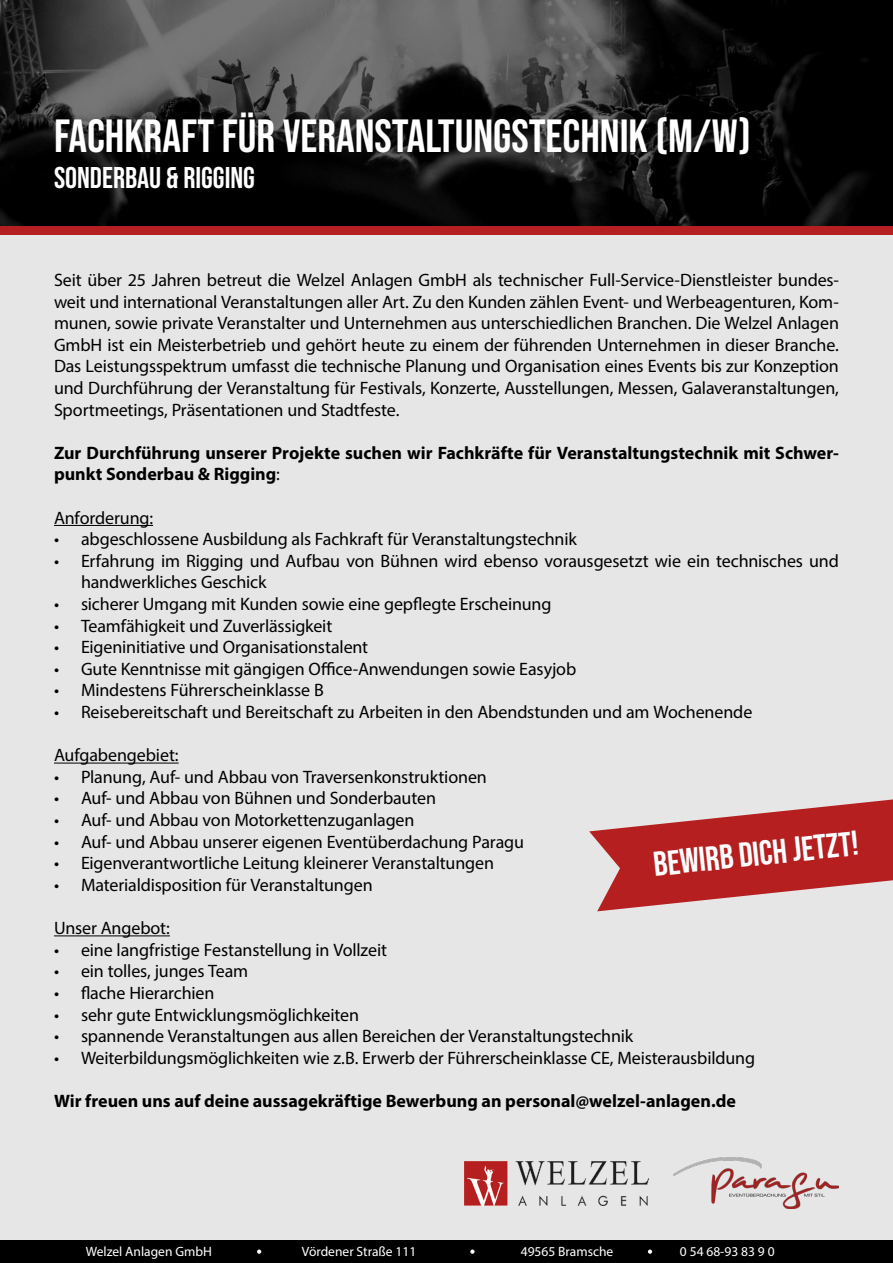
<style>
.page{position:relative;width:893px;height:1263px;background:#fff}
.page>*{position:absolute;margin:0;border:0;box-sizing:border-box;transform-origin:0 0}
.t1{font:46.5px "Bebas Neue";color:#fff}
.t2{font:34.5px "Bebas Neue";color:#fff}
.t3{font:30px "Bebas Neue";color:#fff}
.t4{font:18px/21.6px "Myriad Pro";letter-spacing:-.01em;color:#000;text-align:justify}
.t5{font:700 18px/21.6px "Myriad Pro";color:#000}
.t6{font:13.5px "Myriad Pro";color:#fff}
.s1{font-weight:400}
</style>
<div class="page">
<div style="left:0;top:226px;width:893px;height:1037px;background:#e6e6e6"></div>
<div style="left:0;top:1240px;width:893px;height:23px;background:#000"></div>
<img style="left:0;top:0;width:893px;height:226px">
<hr style="left:54px;top:525px;width:99px;height:1px;background:#000">
<hr style="left:54px;top:763px;width:125px;height:1px;background:#000">
<hr style="left:54px;top:935px;width:116px;height:1px;background:#000">
<svg style="left:589px;top:799px;width:304px;height:112px"></svg>
<img style="left:465px;top:1161px;width:183px;height:44px">
<img style="left:674px;top:1157px;width:165px;height:52px">
<svg style="left:257px;top:1249px;width:4px;height:5px"></svg>
<svg style="left:470px;top:1249px;width:5px;height:5px"></svg>
<svg style="left:648px;top:1249px;width:4px;height:5px"></svg>
<div style="left:0;top:226px;width:893px;height:9px;background:#b51f1f"></div>
<h1 class="t1" style="left:54px;top:110px;width:698px">FACHKRAFT FÜR VERANSTALTUNGSTECHNIK (M/W)</h1>
<h3 class="t3" style="left:54px;top:161px;width:202px">SONDERBAU &amp; RIGGING</h3>
<p class="t4" style="left:54px;top:269px;width:786px">Seit über 25 Jahren betreut die Welzel Anlagen GmbH als technischer Full-Service-Dienstleister bundes&shy;weit und international Veranstaltungen aller Art. Zu den Kunden zählen Event- und Werbeagenturen, Kom&shy;munen, sowie private Veranstalter und Unternehmen aus unterschiedlichen Branchen. Die Welzel Anlagen GmbH ist ein Meisterbetrieb und gehört heute zu einem der führenden Unternehmen in dieser Branche.<br>Das Leistungsspektrum umfasst die technische Planung und Organisation eines Events bis zur Konzeption und Durchführung der Veranstaltung für Festivals, Konzerte, Ausstellungen, Messen, Galaveranstaltungen, Sportmeetings, Präsentationen und Stadtfeste.</p>
<p class="t5" style="left:54px;top:441px;width:786px">Zur Durchführung unserer Projekte suchen wir Fachkräfte für Veranstaltungstechnik mit Schwer&shy;punkt Sonderbau &amp; Rigging<span class="s1">:</span></p>
<p class="t4" style="left:54px;top:506px;width:101px">Anforderung:</p>
<p class="t4" style="left:54px;top:528px;width:524px">• abgeschlossene Ausbildung als Fachkraft für Veranstaltungstechnik</p>
<p class="t4" style="left:81px;top:550px;width:759px;text-indent:-27px">• Erfahrung im Rigging und Aufbau von Bühnen wird ebenso vorausgesetzt wie ein technisches und handwerkliches Geschick</p>
<p class="t4" style="left:54px;top:593px;width:499px">• sicherer Umgang mit Kunden sowie eine gepflegte Erscheinung</p>
<p class="t4" style="left:54px;top:614px;width:280px">• Teamfähigkeit und Zuverlässigkeit</p>
<p class="t4" style="left:54px;top:636px;width:316px">• Eigeninitiative und Organisationstalent</p>
<p class="t4" style="left:54px;top:658px;width:524px">• Gute Kenntnisse mit gängigen Office-Anwendungen sowie Easyjob</p>
<p class="t4" style="left:54px;top:679px;width:271px">• Mindestens Führerscheinklasse B</p>
<p class="t4" style="left:54px;top:701px;width:700px">• Reisebereitschaft und Bereitschaft zu Arbeiten in den Abendstunden und am Wochenende</p>
<p class="t4" style="left:54px;top:744px;width:126px">Aufgabengebiet:</p>
<p class="t4" style="left:54px;top:766px;width:434px">• Planung, Auf- und Abbau von Traversenkonstruktionen</p>
<p class="t4" style="left:54px;top:787px;width:383px">• Auf- und Abbau von Bühnen und Sonderbauten</p>
<p class="t4" style="left:54px;top:809px;width:362px">• Auf- und Abbau von Motorkettenzuganlagen</p>
<p class="t4" style="left:54px;top:830px;width:471px">• Auf- und Abbau unserer eigenen Eventüberdachung Paragu</p>
<p class="t4" style="left:54px;top:852px;width:442px">• Eigenverantwortliche Leitung kleinerer Veranstaltungen</p>
<p class="t4" style="left:54px;top:874px;width:320px">• Materialdisposition für Veranstaltungen</p>
<p class="t4" style="left:54px;top:917px;width:117px">Unser Angebot:</p>
<p class="t4" style="left:54px;top:938px;width:335px">• eine langfristige Festanstellung in Vollzeit</p>
<p class="t4" style="left:54px;top:960px;width:196px">• ein tolles, junges Team</p>
<p class="t4" style="left:54px;top:982px;width:162px">• flache Hierarchien</p>
<p class="t4" style="left:54px;top:1003px;width:307px">• sehr gute Entwicklungsmöglichkeiten</p>
<p class="t4" style="left:54px;top:1025px;width:581px">• spannende Veranstaltungen aus allen Bereichen der Veranstaltungstechnik</p>
<p class="t4" style="left:54px;top:1046px;width:703px">• Weiterbildungsmöglichkeiten wie z.B. Erwerb der Führerscheinklasse CE, Meisterausbildung</p>
<p class="t5" style="left:54px;top:1089px;width:683px">Wir freuen uns auf deine aussagekräftige Bewerbung an personal@welzel-anlagen.de</p>
<h2 class="t2" style="left:652px;top:845px;width:208px;rotate:-6deg">BEWIRB DICH JETZT!</h2>
<p class="t6" style="left:86px;top:1243px;width:127px">Welzel Anlagen GmbH</p>
<p class="t6" style="left:302px;top:1243px;width:116px">Vördener Straße 111</p>
<p class="t6" style="left:521px;top:1243px;width:94px">49565 Bramsche</p>
<p class="t6" style="left:680px;top:1243px;width:96px">0 54 68-93 83 9 0</p>
</div>
